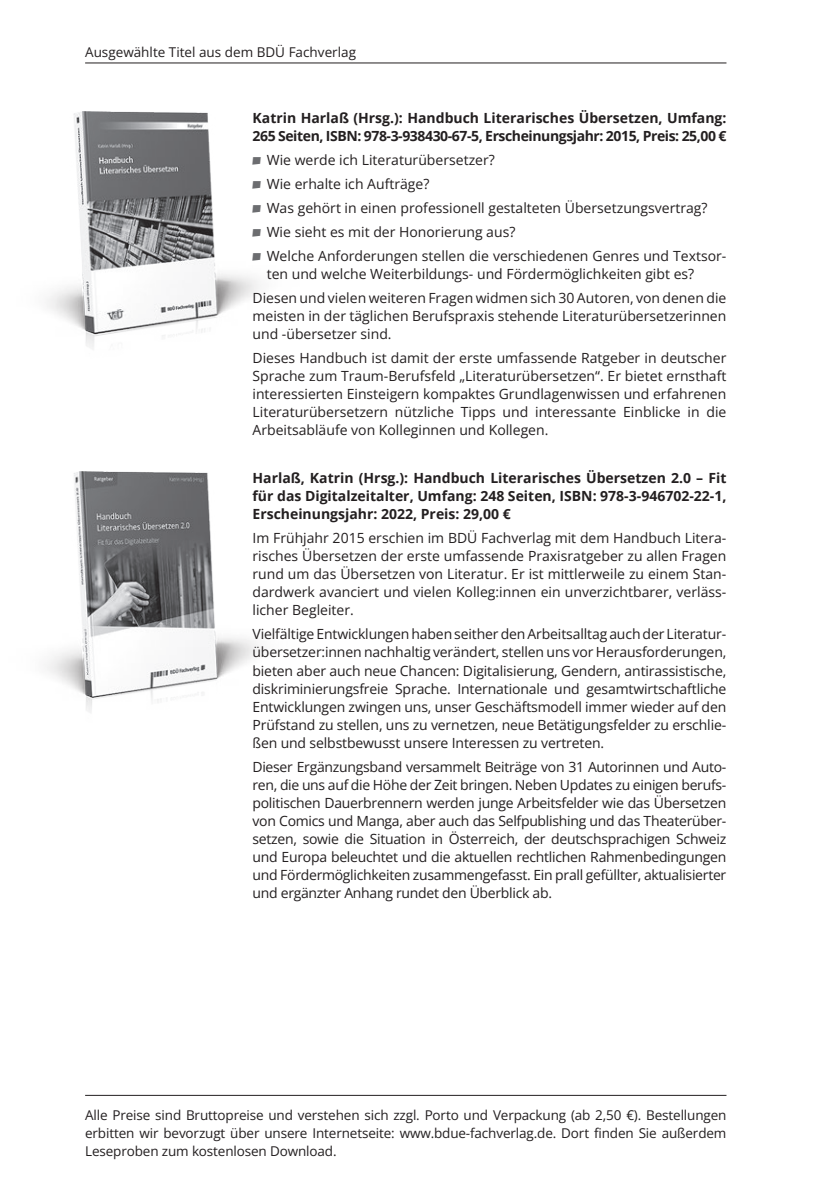
<style>
.page{position:relative;width:840px;height:1191px;background:#fff}
.page>*{position:absolute;margin:0;border:0;box-sizing:border-box;transform-origin:0 0}
.t1{font:14px/18px "Open Sans";color:#231f20;text-align:justify}
.t2{font:700 14px/18px "Open Sans";color:#231f20}
.t3{font:13.6px/18px "Open Sans";letter-spacing:-.01em;color:#231f20;text-align:justify}
.s1{font-family:"BDUEOPENSANSAZ";color:#6c6d70}
</style>
<div class="page">
<hr style="left:85px;top:63px;width:641px;height:1px;background:#231f20">
<hr style="left:85px;top:1095px;width:641px;height:1px;background:#231f20">
<img style="left:47px;top:111px;width:212px;height:238px">
<img style="left:47px;top:471px;width:212px;height:242px">
<p class="t3" style="left:85px;top:42px;width:272px">Ausgewählte Titel aus dem BDÜ Fachverlag</p>
<p class="t2" style="left:252px;top:109px;width:475px">Katrin Harlaß (Hrsg.): Handbuch Literarisches Übersetzen, Umfang:<br>265 Seiten, ISBN: 978-3-938430-67-5, Erscheinungsjahr: 2015, Preis: 25,00 €</p>
<p class="t1" style="left:252px;top:151px;width:244px"><span class="s1">-</span> Wie werde ich Literaturübersetzer?</p>
<p class="t1" style="left:252px;top:175px;width:178px"><span class="s1">-</span> Wie erhalte ich Aufträge?</p>
<p class="t1" style="left:252px;top:199px;width:456px"><span class="s1">-</span> Was gehört in einen professionell gestalteten Übersetzungsvertrag?</p>
<p class="t1" style="left:252px;top:223px;width:264px"><span class="s1">-</span> Wie sieht es mit der Honorierung aus?</p>
<p class="t1" style="left:266px;top:247px;width:461px;text-indent:-14px"><span class="s1">-</span> Welche Anforderungen stellen die verschiedenen Genres und Textsor&shy;ten und welche Weiterbildungs- und Fördermöglichkeiten gibt es?</p>
<p class="t1" style="left:252px;top:289px;width:475px">Diesen und vielen weiteren Fragen widmen sich 30 Autoren, von denen die meisten in der täglichen Berufspraxis stehende Literaturübersetzerinnen und -übersetzer sind.</p>
<p class="t1" style="left:252px;top:349px;width:475px">Dieses Handbuch ist damit der erste umfassende Ratgeber in deutscher Sprache zum Traum-Berufsfeld „Literaturübersetzen“. Er bietet ernsthaft interessierten Einsteigern kompaktes Grundlagenwissen und erfahrenen Literaturübersetzern nützliche Tipps und interessante Einblicke in die Arbeitsabläufe von Kolleginnen und Kollegen.</p>
<p class="t2" style="left:252px;top:469px;width:475px;text-align:justify">Harlaß, Katrin (Hrsg.): Handbuch Literarisches Übersetzen 2.0 – Fit für das Digitalzeitalter, Umfang: 248 Seiten, ISBN: 978-3-946702-22-1, Erscheinungsjahr: 2022, Preis: 29,00 €</p>
<p class="t1" style="left:252px;top:529px;width:475px">Im Frühjahr 2015 erschien im BDÜ Fachverlag mit dem Handbuch Litera&shy;risches Übersetzen der erste umfassende Praxisratgeber zu allen Fragen rund um das Übersetzen von Literatur. Er ist mittlerweile zu einem Stan&shy;dardwerk avanciert und vielen Kolleg:innen ein unverzichtbarer, verläss&shy;licher Begleiter.</p>
<p class="t1" style="left:252px;top:625px;width:475px">Vielfältige Entwicklungen haben seither den Arbeitsalltag auch der Literatur&shy;übersetzer:innen nachhaltig verändert, stellen uns vor Herausforderungen, bieten aber auch neue Chancen: Digitalisierung, Gendern, antirassistische, diskriminierungsfreie Sprache. Internationale und gesamtwirtschaftliche Entwicklungen zwingen uns, unser Geschäftsmodell immer wieder auf den Prüfstand zu stellen, uns zu vernetzen, neue Betätigungsfelder zu erschlie&shy;ßen und selbstbewusst unsere Interessen zu vertreten.</p>
<p class="t1" style="left:252px;top:757px;width:475px">Dieser Ergänzungsband versammelt Beiträge von 31 Autorinnen und Auto&shy;ren, die uns auf die Höhe der Zeit bringen. Neben Updates zu einigen berufs&shy;politischen Dauerbrennern werden junge Arbeitsfelder wie das Übersetzen von Comics und Manga, aber auch das Selfpublishing und das Theaterüber&shy;setzen, sowie die Situation in Österreich, der deutschsprachigen Schweiz und Europa beleuchtet und die aktuellen rechtlichen Rahmenbedingungen und Fördermöglichkeiten zusammengefasst. Ein prall gefüllter, aktualisierter und ergänzter Anhang rundet den Überblick ab.</p>
<p class="t3" style="left:85px;top:1105px;width:642px">Alle Preise sind Bruttopreise und verstehen sich zzgl. Porto und Verpackung (ab 2,50 €). Bestellungen erbitten wir bevorzugt über unsere Internetseite: www.bdue-fachverlag.de. Dort finden Sie außerdem Leseproben zum kostenlosen Download.</p>
</div>
